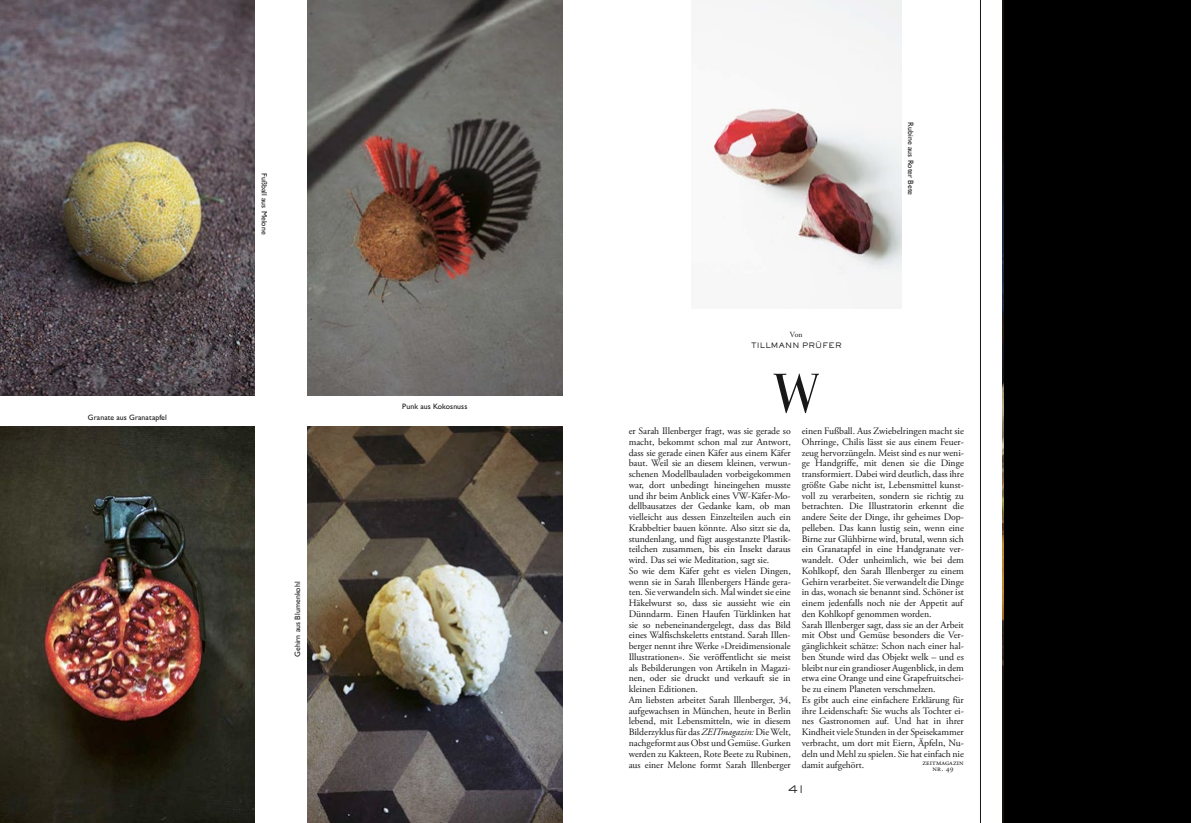
<style>
.page{position:relative;width:1191px;height:823px;background:#fff}
.page>*{position:absolute;margin:0;border:0;box-sizing:border-box;transform-origin:0 0}
.t1{font:54.7px "Zeit Tiemann Schmal";color:#181818}
.t2{font:300 11.7px "Sackers Gothic Std";color:#181818}
.t3{font:9.8px/10.7px "Zeit Garamond Pro";letter-spacing:-.005em;color:#181818}
.t4{font:500 7.8px "Gill Sans MT Pro";letter-spacing:.01em;color:#181818}
.t5{font:7.8px/6.3px "Zeit Garamond Pro";letter-spacing:.075em;color:#181818}
.t6{font:500 7.3px "Sackers Gothic Std";letter-spacing:.02em;color:#181818}
.s1{font-style:italic}
</style>
<div class="page">
<img style="left:0;top:426px;width:255px;height:396px">
<img style="left:307px;top:426px;width:255px;height:396px">
<img style="left:307px;top:0;width:255px;height:396px">
<img style="left:0;top:0;width:255px;height:396px">
<img style="left:708px;top:0;width:193px;height:308px">
<hr style="left:980px;top:0;width:1px;height:822px;background:#181818">
<div style="left:1004px;top:0;width:187px;height:822px;background:#000"></div>
<p class="t4" style="left:88px;top:412px;width:80px">Granate aus Granatapfel</p>
<p class="t4" style="left:269px;top:173px;width:63px;rotate:90deg">Fußball aus Melone</p>
<p class="t4" style="left:293px;top:656px;width:77px;rotate:-90deg">Gehirn aus Blumenkohl</p>
<p class="t4" style="left:402px;top:401px;width:67px">Punk aus Kokosnuss</p>
<p class="t5" style="left:790px;top:332px;width:14px">Von</p>
<p class="t6" style="left:751px;top:340px;width:92px">TILLMANN PRÜFER</p>
<h1 class="t1" style="left:773px;top:360px;width:47px">W</h1>
<p class="t4" style="left:915px;top:122px;width:74px;rotate:90deg">Rubine aus Roter Bete</p>
<p class="t3" style="left:628px;top:425px;width:164px">er Sarah Illenberger fragt, was sie gerade so macht, bekommt schon mal zur Antwort, dass sie gerade einen Käfer aus einem Käfer baut. Weil sie an diesem kleinen, verwun&shy;schenen Modellbauladen vorbeigekommen war, dort unbedingt hineingehen musste und ihr beim Anblick eines VW-Käfer-Mo&shy;dellbausatzes der Gedanke kam, ob man vielleicht aus dessen Einzelteilen auch ein Krabbeltier bauen könnte. Also sitzt sie da, stundenlang, und fügt ausgestanzte Plastik&shy;teilchen zusammen, bis ein Insekt daraus wird. Das sei wie Meditation, sagt sie.<br>So wie dem Käfer geht es vielen Dingen, wenn sie in Sarah Illenbergers Hände gera&shy;ten. Sie verwandeln sich. Mal windet sie eine Häkelwurst so, dass sie aussieht wie ein Dünndarm. Einen Haufen Türklinken hat sie so nebeneinandergelegt, dass das Bild eines Walfischskeletts entstand. Sarah Illen&shy;berger nennt ihre Werke »Dreidimensionale Illustrationen«. Sie veröffentlicht sie meist als Bebilderungen von Artikeln in Magazi&shy;nen, oder sie druckt und verkauft sie in kleinen Editionen.<br>Am liebsten arbeitet Sarah Illenberger, 34, aufgewachsen in München, heute in Berlin lebend, mit Lebensmitteln, wie in diesem Bilderzyklus für das <span class="s1">ZEITmagazin:</span> Die Welt, nachgeformt aus Obst und Gemüse. Gurken werden zu Kakteen, Rote Beete zu Rubinen, aus einer Melone formt Sarah Illenberger</p>
<p class="t3" style="left:802px;top:425px;width:164px">einen Fußball. Aus Zwiebelringen macht sie Ohrringe, Chilis lässt sie aus einem Feuer&shy;zeug hervorzüngeln. Meist sind es nur weni&shy;ge Handgriffe, mit denen sie die Dinge transformiert. Dabei wird deutlich, dass ihre größte Gabe nicht ist, Lebensmittel kunst&shy;voll zu verarbeiten, sondern sie richtig zu betrachten. Die Illustratorin erkennt die andere Seite der Dinge, ihr geheimes Dop&shy;pelleben. Das kann lustig sein, wenn eine Birne zur Glühbirne wird, brutal, wenn sich ein Granatapfel in eine Handgranate ver&shy;wandelt. Oder unheimlich, wie bei dem Kohlkopf, den Sarah Illenberger zu einem Gehirn verarbeitet. Sie verwandelt die Dinge in das, wonach sie benannt sind. Schöner ist einem jedenfalls noch nie der Appetit auf den Kohlkopf genommen worden.<br>Sarah Illenberger sagt, dass sie an der Arbeit mit Obst und Gemüse besonders die Ver&shy;gänglichkeit schätze: Schon nach einer hal&shy;ben Stunde wird das Objekt welk – und es bleibt nur ein grandioser Augenblick, in dem etwa eine Orange und eine Grapefruitschei&shy;be zu einem Planeten verschmelzen.<br>Es gibt auch eine einfachere Erklärung für ihre Leidenschaft: Sie wuchs als Tochter ei&shy;nes Gastronomen auf. Und hat in ihrer Kindheit viele Stunden in der Speisekammer verbracht, um dort mit Eiern, Äpfeln, Nu&shy;deln und Mehl zu spielen. Sie hat einfach nie damit aufgehört.</p>
<p class="t2" style="left:787px;top:780px;width:19px">41</p>
<p class="t5" style="left:932px;top:759px;width:33px;text-indent:-10px">zeitmagazin nr .</p>
</div>
